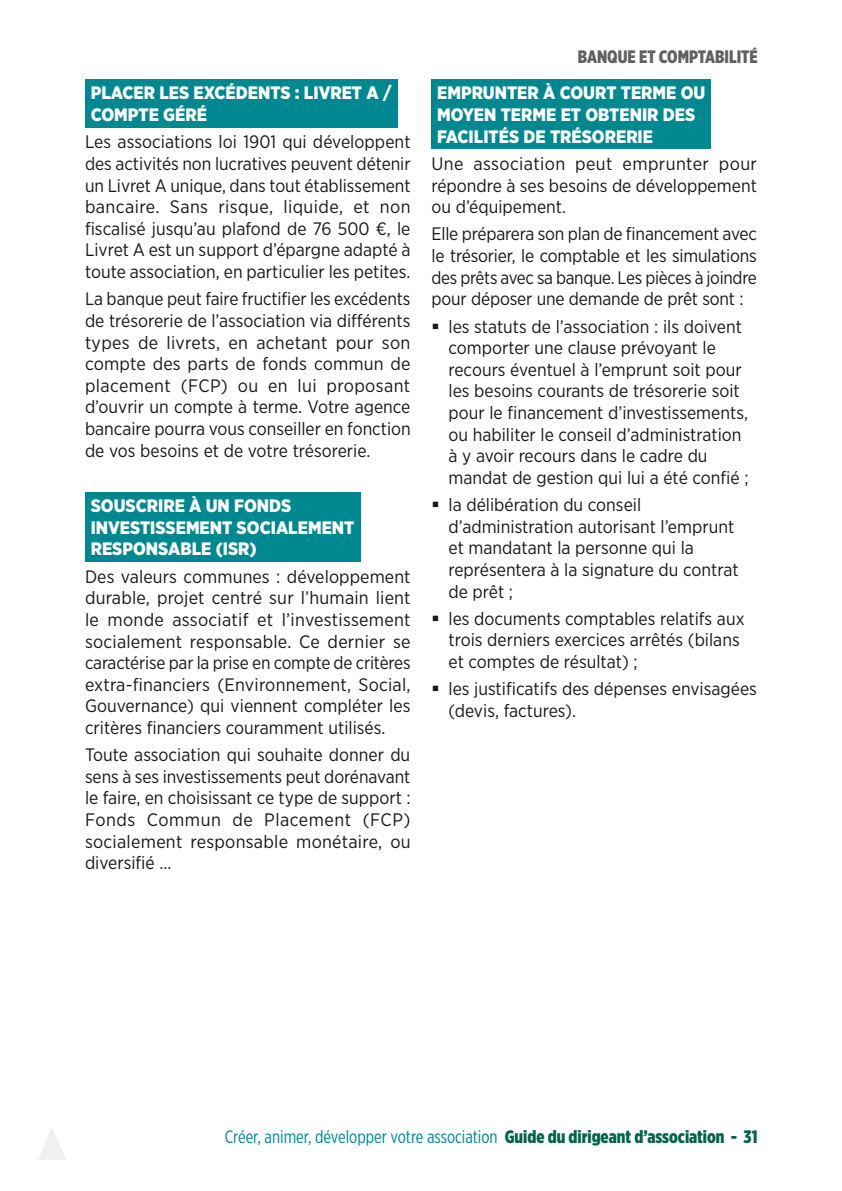
<style>
.page{position:relative;width:842px;height:1191px;background:#fff}
.page>*{position:absolute;margin:0;border:0;box-sizing:border-box;transform-origin:0 0}
.Texte_courant{font:18px/21.6px "Gotham Narrow";color:#1a171c;text-align:justify}
.Titre_fond_bleu{font:900 18px/21.6px "Gotham Narrow";color:#fff}
.t1{font:18px "Gotham X Narrow";color:#008890}
.t2{font:900 18px "Gotham X Narrow";color:#5f6062}
.s1{font-weight:900;color:#006449}
</style>
<div class="page">
<div style="left:85px;top:79px;width:312px;height:48px;background:#008890"></div>
<div style="left:85px;top:492px;width:275px;height:70px;background:#008890"></div>
<div style="left:431px;top:79px;width:280px;height:70px;background:#008890"></div>
<svg style="left:39px;top:1127px;width:27px;height:33px"></svg>
<p class="Titre_fond_bleu" style="left:91px;top:82px;width:302px">PLACER LES EXCÉDENTS : LIVRET A /<br>COMPTE GÉRÉ</p>
<p class="Texte_courant" style="left:85px;top:131px;width:327px">Les associations loi 1901 qui développent des activités non lucratives peuvent détenir un Livret A unique, dans tout établissement bancaire. Sans risque, liquide, et non fiscalisé jusqu’au plafond de 76 500 €, le Livret A est un support d’épargne adapté à toute association, en particulier les petites.</p>
<p class="Texte_courant" style="left:85px;top:288px;width:327px">La banque peut faire fructifier les excédents de trésorerie de l’association via différents types de livrets, en achetant pour son compte des parts de fonds commun de placement (FCP) ou en lui proposant d’ouvrir un compte à terme. Votre agence bancaire pourra vous conseiller en fonction de vos besoins et de votre trésorerie.</p>
<p class="Titre_fond_bleu" style="left:91px;top:495px;width:265px">SOUSCRIRE À UN FONDS<br>INVESTISSEMENT SOCIALEMENT<br>RESPONSABLE (ISR)</p>
<p class="Texte_courant" style="left:85px;top:565px;width:327px">Des valeurs communes : développement durable, projet centré sur l’humain lient le monde associatif et l’investissement socialement responsable. Ce dernier se caractérise par la prise en compte de critères extra-financiers (Environnement, Social, Gouvernance) qui viennent compléter les critères financiers couramment utilisés.</p>
<p class="Texte_courant" style="left:85px;top:743px;width:327px">Toute association qui souhaite donner du sens à ses investissements peut dorénavant le faire, en choisissant ce type de support :<br>Fonds Commun de Placement (FCP) socialement responsable monétaire, ou diversifié …</p>
<p class="t2" style="left:578px;top:45px;width:182px">BANQUE ET COMPTABILITÉ</p>
<p class="Titre_fond_bleu" style="left:437px;top:82px;width:270px">EMPRUNTER À COURT TERME OU<br>MOYEN TERME ET OBTENIR DES<br>FACILITÉS DE TRÉSORERIE</p>
<p class="Texte_courant" style="left:431px;top:152px;width:327px">Une association peut emprunter pour répondre à ses besoins de développement ou d’équipement.</p>
<p class="Texte_courant" style="left:431px;top:223px;width:327px">Elle préparera son plan de financement avec le trésorier, le comptable et les simulations des prêts avec sa banque. Les pièces à joindre pour déposer une demande de prêt sont :</p>
<p class="Texte_courant" style="left:448px;top:315px;width:301px;text-align:left">les statuts de l’association : ils doivent comporter une clause prévoyant le recours éventuel à l’emprunt soit pour les besoins courants de trésorerie soit pour le financement d’investissements, ou habiliter le conseil d’administration à y avoir recours dans le cadre du mandat de gestion qui lui a été confié ;</p>
<p class="Texte_courant" style="left:448px;top:493px;width:292px;text-align:left">la délibération du conseil d’administration autorisant l’emprunt et mandatant la personne qui la représentera à la signature du contrat de prêt ;</p>
<p class="Texte_courant" style="left:448px;top:607px;width:298px;text-align:left">les documents comptables relatifs aux trois derniers exercices arrêtés (bilans et comptes de résultat) ;</p>
<p class="Texte_courant" style="left:448px;top:678px;width:310px">les justificatifs des dépenses envisagées (devis, factures).</p>
<p class="t1" style="left:225px;top:1125px;width:534px">Créer, animer, développer votre association <span class="s1">Guide du dirigeant d’association - 31</span></p>
</div>
